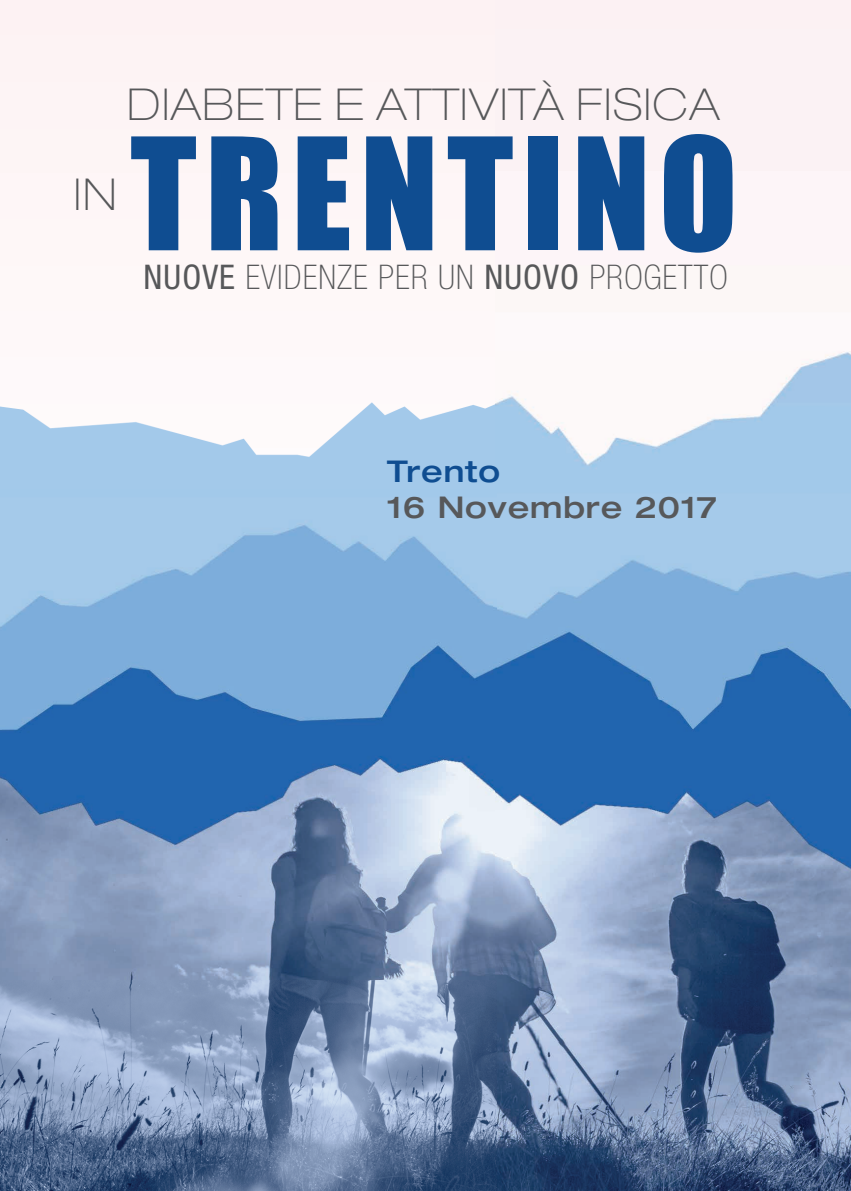
<style>
.page{position:relative;width:851px;height:1191px;background:#fff}
.page>*{position:absolute;margin:0;border:0;box-sizing:border-box;transform-origin:0 0}
.t1{font:144px "Impact";letter-spacing:.06em;color:#0f4d91}
.t2{font:100 expanded 44px "Helvetica Neue LT Std";letter-spacing:.035em;color:#57585a}
.t3{font:100 condensed 34px "Helvetica Neue LT Std";letter-spacing:.035em;color:#57585a}
.t4{font:500 expanded 30px "Helvetica Neue LT Std";letter-spacing:.03em;color:#57585a}
.t5{font:500 expanded 30px "Helvetica Neue LT Std";letter-spacing:.03em;color:#0f4d91}
.s1{font-weight:400}
</style>
<div class="page">
<img style="left:0;top:0;width:850px;height:1191px">
<p class="t2" style="left:74px;top:168px;width:44px">IN</p>
<p class="t2" style="left:127px;top:79px;width:594px">DIABETE E ATTIVITÀ FISICA</p>
<h1 class="t1" style="left:130px;top:82px;width:608px">TRENTINO</h1>
<p class="t3" style="left:143px;top:258px;width:585px"><span class="s1">NUOVE</span> EVIDENZE PER UN <span class="s1">NUOVO</span> PROGETTO</p>
<p class="t5" style="left:387px;top:453px;width:114px">Trento</p>
<p class="t4" style="left:387px;top:489px;width:331px">16 Novembre 2017</p>
</div>
